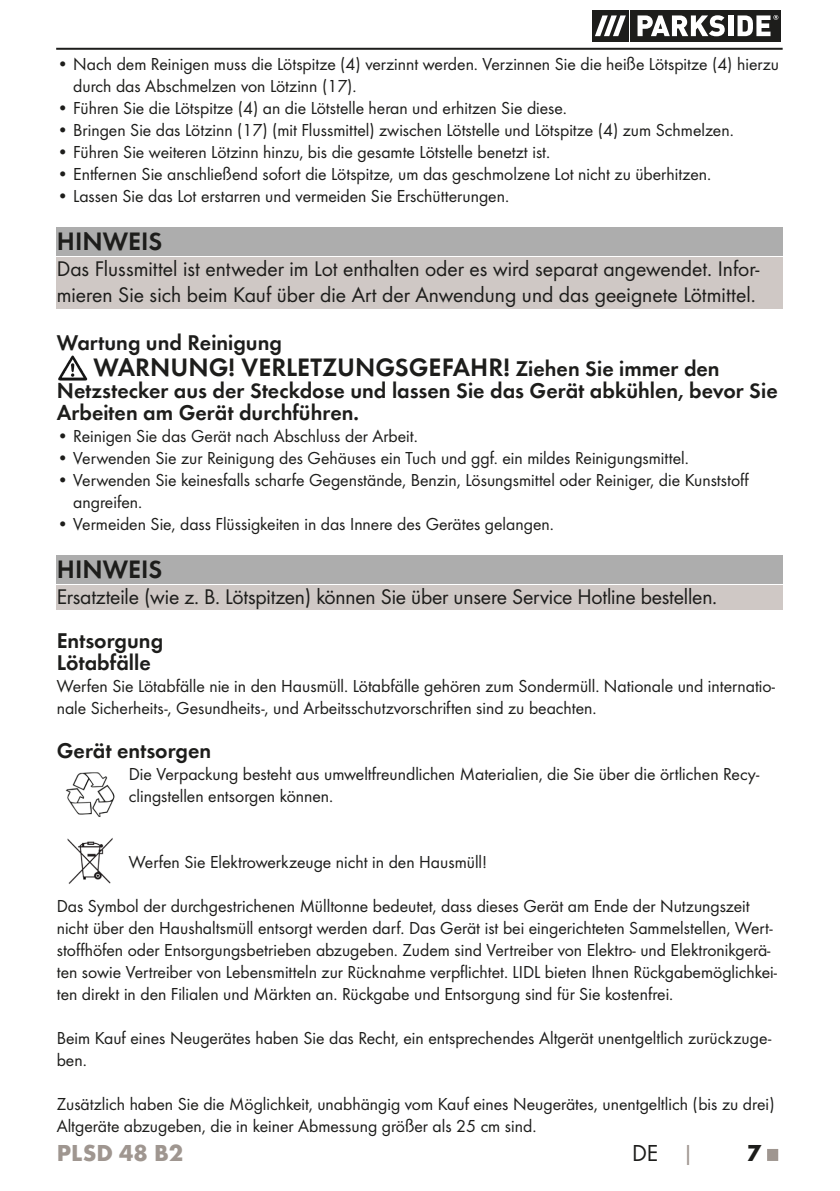
<style>
.page{position:relative;width:840px;height:1191px;background:#fff}
.page>*{position:absolute;margin:0;border:0;box-sizing:border-box;transform-origin:0 0}
.t1{font:26px "Futura Dem";color:#1d1d1b}
.t2{font:700 24px "Futura";color:#9f9690}
.t3{font:24px "Futura Boo";color:#1d1d1b}
.t4{font:700 24px "Futura";color:#1d1d1b}
.t5{font:22px/26px "Futura Boo";color:#1d1d1b}
.t6{font:22px/22px "Futura Dem";color:#1d1d1b}
.t7{font:18px/22px "Futura Boo";color:#1d1d1b}
.s1{font-size:22px}
.s2{color:#9f9690}
</style>
<div class="page">
<div style="left:590px;top:9px;width:192px;height:34px;background:linear-gradient(to right,#1d1d1b,#1d1d1b)"></div>
<div style="left:591px;top:10px;width:37px;height:31px;background:#1d1d1b"></div>
<div style="left:630px;top:10px;width:150px;height:31px;background:#1d1d1b"></div>
<svg style="left:595px;top:15px;width:30px;height:21px"></svg>
<svg style="left:637px;top:15px;width:87px;height:21px"></svg>
<div style="left:727px;top:15px;width:5px;height:21px;background:#fff"></div>
<svg style="left:737px;top:15px;width:41px;height:21px"></svg>
<hr style="left:56px;top:48px;width:726px;height:2px;background:#1d1d1b">
<div style="left:766px;top:1149px;width:11px;height:12px;background:#9f9690"></div>
<div style="left:57px;top:227px;width:725px;height:29px;background:#adadad"></div>
<div style="left:57px;top:257px;width:725px;height:52px;background:#cfc8c5"></div>
<div style="left:57px;top:555px;width:725px;height:29px;background:#adadad"></div>
<div style="left:57px;top:585px;width:725px;height:25px;background:#cfc8c5"></div>
<img style="left:58px;top:355px;width:30px;height:26px">
<img style="left:65px;top:772px;width:50px;height:112px">
<p class="t7" style="left:73px;top:52px;width:706px;text-indent:-17px">• Nach dem Reinigen muss die Lötspitze (4) verzinnt werden. Verzinnen Sie die heiße Lötspitze (4) hierzu durch das Abschmelzen von Lötzinn (17).</p>
<p class="t7" style="left:57px;top:96px;width:511px">• Führen Sie die Lötspitze (4) an die Lötstelle heran und erhitzen Sie diese.</p>
<p class="t7" style="left:57px;top:118px;width:678px">• Bringen Sie das Lötzinn (17) (mit Flussmittel) zwischen Lötstelle und Lötspitze (4) zum Schmelzen.</p>
<p class="t7" style="left:57px;top:140px;width:494px">• Führen Sie weiteren Lötzinn hinzu, bis die gesamte Lötstelle benetzt ist.</p>
<p class="t7" style="left:57px;top:162px;width:655px">• Entfernen Sie anschließend sofort die Lötspitze, um das geschmolzene Lot nicht zu überhitzen.</p>
<p class="t7" style="left:57px;top:184px;width:453px">• Lassen Sie das Lot erstarren und vermeiden Sie Erschütterungen.</p>
<h1 class="t1" style="left:57px;top:222px;width:107px">HINWEIS</h1>
<p class="t5" style="left:57px;top:254px;width:703px">Das Flussmittel ist entweder im Lot enthalten oder es wird separat angewendet. Infor&shy;mieren Sie sich beim Kauf über die Art der Anwendung und das geeignete Lötmittel.</p>
<p class="t6" style="left:57px;top:330px;width:226px">Wartung und Reinigung</p>
<h1 class="t1" style="left:94px;top:348px;width:627px">WARNUNG! VERLETZUNGSGEFAHR! <span class="s1">Ziehen Sie immer den</span></h1>
<p class="t6" style="left:57px;top:378px;width:722px">Netzstecker aus der Steckdose und lassen Sie das Gerät abkühlen, bevor Sie<br>Arbeiten am Gerät durchführen.</p>
<p class="t7" style="left:57px;top:424px;width:362px">• Reinigen Sie das Gerät nach Abschluss der Arbeit.</p>
<p class="t7" style="left:57px;top:446px;width:633px">• Verwenden Sie zur Reinigung des Gehäuses ein Tuch und ggf. ein mildes Reinigungsmittel.</p>
<p class="t7" style="left:73px;top:468px;width:676px;text-indent:-17px">• Verwenden Sie keinesfalls scharfe Gegenstände, Benzin, Lösungsmittel oder Reiniger, die Kunststoff angreifen.</p>
<p class="t7" style="left:57px;top:512px;width:498px">• Vermeiden Sie, dass Flüssigkeiten in das Innere des Gerätes gelangen.</p>
<h1 class="t1" style="left:57px;top:550px;width:107px">HINWEIS</h1>
<p class="t5" style="left:57px;top:582px;width:661px">Ersatzteile (wie z. B. Lötspitzen) können Sie über unsere Service Hotline bestellen.</p>
<p class="t6" style="left:57px;top:628px;width:108px">Entsorgung<br>Lötabfälle</p>
<p class="t7" style="left:57px;top:674px;width:719px">Werfen Sie Lötabfälle nie in den Hausmüll. Lötabfälle gehören zum Sondermüll. Nationale und internatio&shy;nale Sicherheits-, Gesundheits-, und Arbeitsschutzvorschriften sind zu beachten.</p>
<p class="t6" style="left:57px;top:738px;width:156px">Gerät entsorgen</p>
<p class="t7" style="left:129px;top:762px;width:631px">Die Verpackung besteht aus umweltfreundlichen Materialien, die Sie über die örtlichen Recy&shy;clingstellen entsorgen können.</p>
<p class="t7" style="left:129px;top:850px;width:360px">Werfen Sie Elektrowerkzeuge nicht in den Hausmüll!</p>
<p class="t7" style="left:57px;top:894px;width:721px">Das Symbol der durchgestrichenen Mülltonne bedeutet, dass dieses Gerät am Ende der Nutzungszeit nicht über den Haushaltsmüll entsorgt werden darf. Das Gerät ist bei eingerichteten Sammelstellen, Wert&shy;stoffhöfen oder Entsorgungsbetrieben abzugeben. Zudem sind Vertreiber von Elektro- und Elektronikgerä&shy;ten sowie Vertreiber von Lebensmitteln zur Rücknahme verpflichtet. LIDL bieten Ihnen Rückgabemöglichkei&shy;ten direkt in den Filialen und Märkten an. Rückgabe und Entsorgung sind für Sie kostenfrei.</p>
<p class="t7" style="left:57px;top:1026px;width:715px">Beim Kauf eines Neugerätes haben Sie das Recht, ein entsprechendes Altgerät unentgeltlich zurückzuge&shy;ben.</p>
<p class="t7" style="left:57px;top:1092px;width:719px">Zusätzlich haben Sie die Möglichkeit, unabhängig vom Kauf eines Neugerätes, unentgeltlich (bis zu drei)<br>Altgeräte abzugeben, die in keiner Abmessung größer als 25 cm sind.</p>
<h2 class="t2" style="left:57px;top:1135px;width:128px">PLSD 48 B2</h2>
<h2 class="t3" style="left:631px;top:1136px;width:64px">DE <span class="s2">|</span></h2>
<h2 class="t4" style="left:746px;top:1135px;width:16px">7</h2>
</div>
